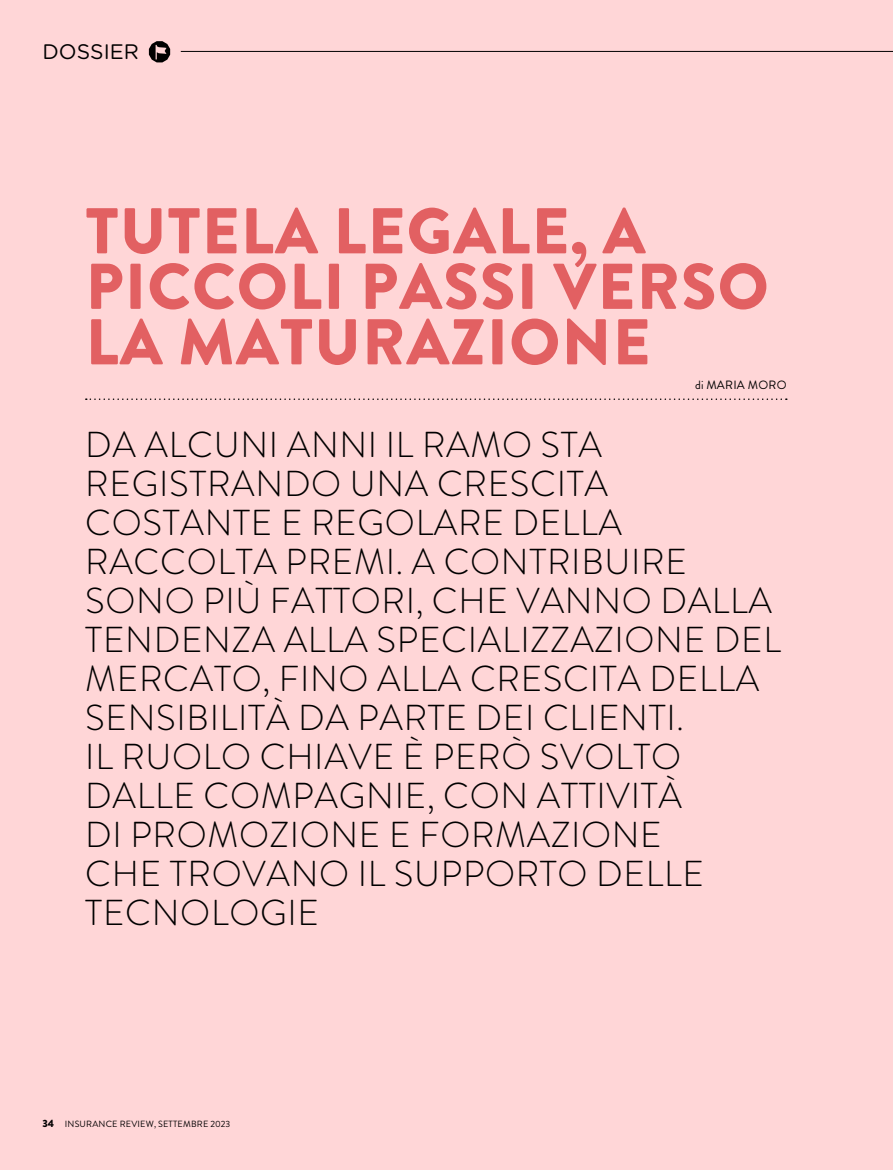
<style>
.page{position:relative;width:893px;height:1170px;background:#fff}
.page>*{position:absolute;margin:0;border:0;box-sizing:border-box;transform-origin:0 0}
.t1{font:900 64.5px/55.5px "Brandon Grotesque";letter-spacing:.02em;color:#e26062}
.t2{font:300 36px/39px "Brandon Grotesque";letter-spacing:.02em;color:#000}
.t3{font:21px "Gotham Rounded";color:#000}
.t4{font:12px "Brandon Grotesque";letter-spacing:.02em;color:#000}
.t5{font:9px "Brandon Grotesque";letter-spacing:.02em;color:#000}
.s1{font-weight:900;font-size:10.5px}
</style>
<div class="page">
<div style="left:0;top:0;width:893px;height:1169px;background:#ffd6d7"></div>
<svg style="left:149px;top:41px;width:21px;height:21px"></svg>
<hr style="left:181px;top:51px;width:712px;height:1px;background:#000">
<svg style="left:86px;top:398px;width:701px;height:2px"></svg>
<p class="t3" style="left:43px;top:38px;width:98px">DOSSIER</p>
<h1 class="t1" style="left:86px;top:204px;width:684px">TUTELA LEGALE, A<br>PICCOLI PASSI VERSO<br>LA MATURAZIONE</h1>
<p class="t4" style="left:695px;top:376px;width:93px">di MARIA MORO</p>
<p class="t2" style="left:85px;top:425px;width:697px">DA ALCUNI ANNI IL RAMO STA<br>REGISTRANDO UNA CRESCITA<br>COSTANTE E REGOLARE DELLA<br>RACCOLTA PREMI. A CONTRIBUIRE<br>SONO PIÙ FATTORI, CHE VANNO DALLA<br>TENDENZA ALLA SPECIALIZZAZIONE DEL<br>MERCATO, FINO ALLA CRESCITA DELLA<br>SENSIBILITÀ DA PARTE DEI CLIENTI.<br>IL RUOLO CHIAVE È PERÒ SVOLTO<br>DALLE COMPAGNIE, CON ATTIVITÀ<br>DI PROMOZIONE E FORMAZIONE<br>CHE TROVANO IL SUPPORTO DELLE<br>TECNOLOGIE</p>
<p class="t5" style="left:43px;top:1117px;width:189px"><span class="s1">34</span> INSURANCE REVIEW, SETTEMBRE 2023</p>
</div>
